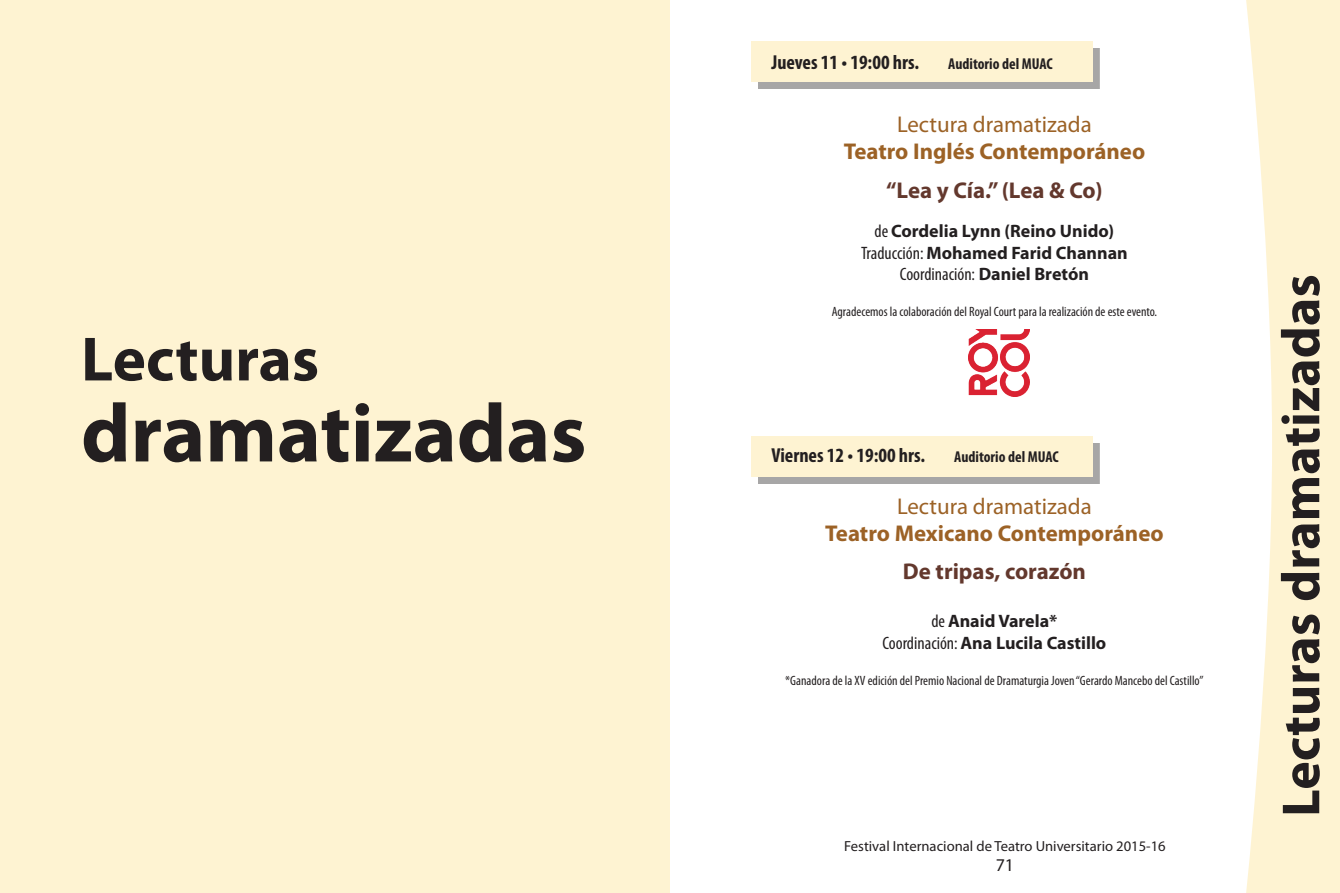
<style>
.page{position:relative;width:1340px;height:893px;background:#fff}
.page>*{position:absolute;margin:0;border:0;box-sizing:border-box;transform-origin:0 0}
.t1{font:700 83.25px "Myriad Pro";color:#231f20}
.t2{font:700 63px "Myriad Pro";color:#231f20}
.t3{font:700 54px "Myriad Pro";color:#231f20}
.t4{font:700 22.95px "Myriad Pro";color:#9c6226}
.t5{font:22.95px "Myriad Pro";color:#9c6226}
.t6{font:700 22.95px "Myriad Pro";color:#63382d}
.t7{font:700 condensed 20.25px "Myriad Pro";color:#231f20}
.t8{font:700 18px/21.6px "Myriad Pro";color:#231f20;text-align:center}
.t9{font:18px "Myriad Pro";color:#231f20}
.t10{font:700 condensed 15.75px "Myriad Pro";color:#231f20}
.t11{font:14.62px "Myriad Pro";color:#231f20}
.t12{font:condensed 13.5px "Myriad Pro";color:#231f20}
.s1{font-weight:400;font-stretch:condensed}
</style>
<div class="page">
<div style="left:0;top:0;width:670px;height:893px;background:#fef3d2"></div>
<svg style="left:1246px;top:0;width:93px;height:893px;fill:#fef3d2"></svg>
<div style="left:757px;top:48px;width:342px;height:41px;background:#a7a6a6"></div>
<div style="left:751px;top:41px;width:341px;height:41px;background:#fef3d2"></div>
<div style="left:757px;top:443px;width:342px;height:41px;background:#a7a6a6"></div>
<div style="left:751px;top:436px;width:341px;height:41px;background:#fef3d2"></div>
<img style="left:968px;top:330px;width:61px;height:67px">
<h2 class="t2" style="left:81px;top:318px;width:240px">Lecturas</h2>
<h1 class="t1" style="left:81px;top:379px;width:507px">dramatizadas</h1>
<h3 class="t7" style="left:771px;top:50px;width:149px">Jueves 11 • 19:00 hrs.</h3>
<p class="t10" style="left:948px;top:54px;width:106px">Auditorio del MUAC</p>
<h3 class="t5" style="left:897px;top:111px;width:196px">Lectura dramatizada</h3>
<h3 class="t4" style="left:843px;top:137px;width:303px">Teatro Inglés Contemporáneo</h3>
<h3 class="t6" style="left:886px;top:175px;width:218px">“Lea y Cía.” (Lea &amp; Co)</h3>
<h3 class="t8" style="left:861px;top:220px;width:268px"><span class="s1">de</span> Cordelia Lynn (Reino Unido)<br><span class="s1">Traducción:</span> Mohamed Farid Channan<br><span class="s1">Coordinación:</span> Daniel Bretón</h3>
<p class="t12" style="left:831px;top:304px;width:327px">Agradecemos la colaboración del Royal Court para la realización de este evento.</p>
<h3 class="t7" style="left:771px;top:443px;width:155px">Viernes 12 • 19:00 hrs.</h3>
<p class="t10" style="left:954px;top:447px;width:106px">Auditorio del MUAC</p>
<h3 class="t5" style="left:897px;top:492px;width:196px">Lectura dramatizada</h3>
<h3 class="t4" style="left:825px;top:518px;width:340px">Teatro Mexicano Contemporáneo</h3>
<h3 class="t6" style="left:903px;top:556px;width:184px">De tripas, corazón</h3>
<h3 class="t8" style="left:882px;top:610px;width:225px"><span class="s1">de</span> Anaid Varela*<br><span class="s1">Coordinación:</span> Ana Lucila Castillo</h3>
<p class="t12" style="left:785px;top:672px;width:420px">*Ganadora de la XV edición del Premio Nacional de Dramaturgia Joven “Gerardo Mancebo del Castillo”</p>
<p class="t11" style="left:844px;top:837px;width:323px">Festival Internacional de Teatro Universitario 2015-16</p>
<h3 class="t9" style="left:995px;top:853px;width:20px">71</h3>
<h3 class="t3" style="left:1265px;top:817px;width:544px;rotate:-90deg">Lecturas dramatizadas</h3>
</div>
